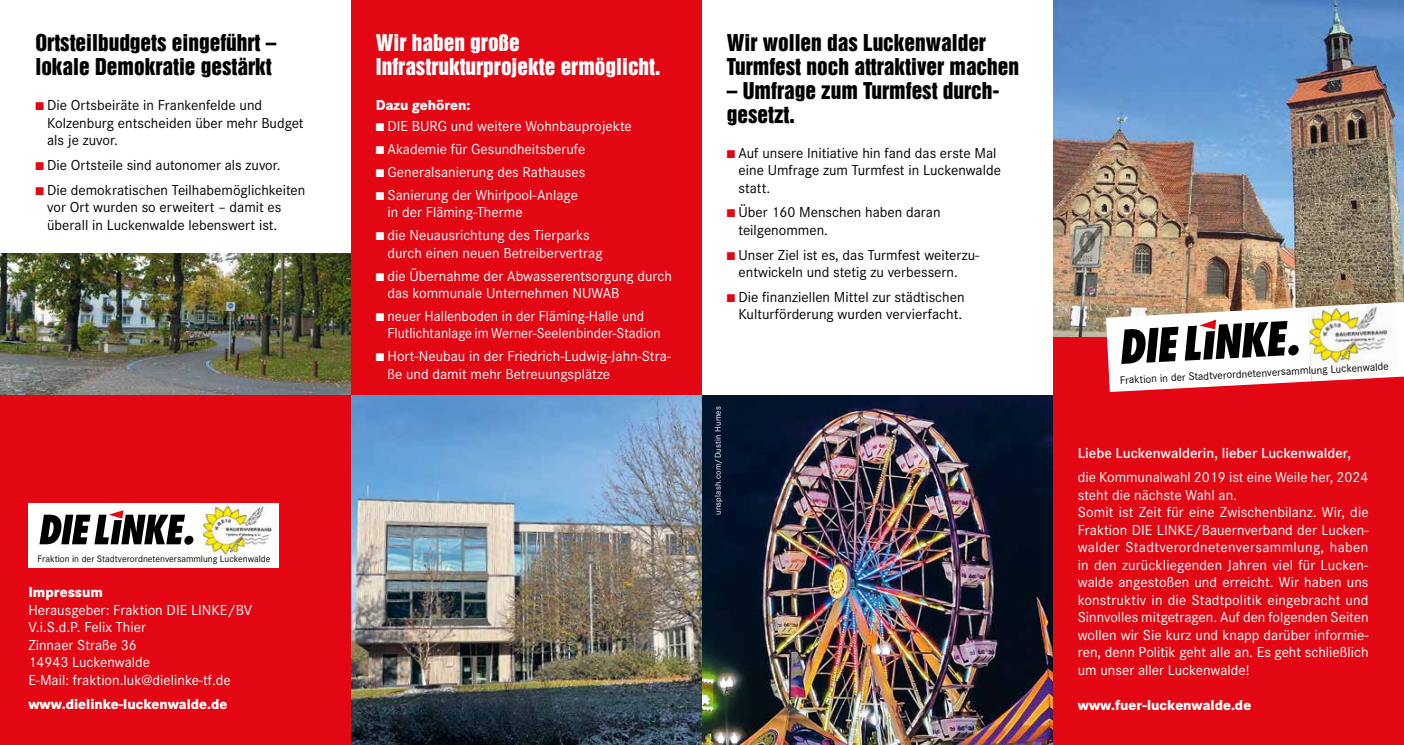
<style>
.page{position:relative;width:1404px;height:745px;background:#fff}
.page>*{position:absolute;margin:0;border:0;box-sizing:border-box;transform-origin:0 0}
.t1{font:21.25px/23.8px "Helvetica Inserat LT";color:#000}
.t2{font:21.25px/23.8px "Helvetica Inserat LT";color:#fff}
.t3{font:15px/17.5px "Corporate S";color:#fff}
.t4{font:15px/17.5px "Corporate S";color:#000}
.t5{font:800 15px "Corporate S";color:#fff;scale:.93 1}
.t6{font:600 15px "Corporate S";color:#fff}
.t7{font:11.25px "Corporate S";color:#000}
.t8{font:9.75px "Corporate S";color:#000}
.t9{font:8.75px "Corporate S";letter-spacing:.025em;color:#fff}
.s1{color:#e30613}
</style>
<div class="page">
<img style="left:702px;top:395px;width:350px;height:349px">
<img style="left:0;top:253px;width:351px;height:142px">
<div style="left:0;top:395px;width:351px;height:349px;background:#e30613"></div>
<img style="left:1053px;top:0;width:350px;height:337px">
<div style="left:351px;top:0;width:351px;height:744px;background:#e30613"></div>
<div style="left:1052px;top:337px;width:351px;height:407px;background:#e30613"></div>
<img style="left:351px;top:395px;width:351px;height:349px">
<img style="left:1105px;top:302px;width:298px;height:90px">
<div style="left:203px;top:503px;width:75px;height:64px;background:#fff"></div>
<img style="left:203px;top:503px;width:69px;height:55px">
<div style="left:28px;top:503px;width:175px;height:64px;background:#fff"></div>
<svg style="left:39px;top:510px;width:155px;height:34px"></svg>
<h1 class="t1" style="left:35px;top:32px;width:242px">Ortsteilbudgets eingeführt – lokale Demokratie gestärkt</h1>
<p class="t4" style="left:47px;top:97px;width:258px;text-indent:-12px"><span class="s1">■</span> Die Ortsbeiräte in Frankenfelde und<br>Kolzenburg entscheiden über mehr Budget als je zuvor.</p>
<p class="t4" style="left:35px;top:156px;width:247px"><span class="s1">■</span> Die Ortsteile sind autonomer als zuvor.</p>
<p class="t4" style="left:47px;top:181px;width:260px;text-indent:-12px"><span class="s1">■</span> Die demokratischen Teilhabemöglichkeiten vor Ort wurden so erweitert – damit es überall in Luckenwalde lebenswert ist.</p>
<p class="t8" style="left:38px;top:552px;width:234px">Fraktion in der Stadtverordnetenversammlung Luckenwalde</p>
<p class="t5" style="left:28px;top:582px;width:82px">Impressum</p>
<p class="t3" style="left:28px;top:600px;width:225px">Herausgeber: Fraktion DIE LINKE/BV<br>V.i.S.d.P. Felix Thier<br>Zinnaer Straße 36<br>14943 Luckenwalde<br>E-Mail: fraktion.luk@dielinke-tf.de</p>
<p class="t5" style="left:28px;top:695px;width:216px">www.dielinke-luckenwalde.de</p>
<h1 class="t2" style="left:376px;top:32px;width:286px">Wir haben große<br>Infrastrukturprojekte ermöglicht.</h1>
<p class="t5" style="left:376px;top:96px;width:103px">Dazu gehören:</p>
<p class="t3" style="left:376px;top:118px;width:257px">■ DIE BURG und weitere Wohnbauprojekte</p>
<p class="t3" style="left:376px;top:140px;width:211px">■ Akademie für Gesundheitsberufe</p>
<p class="t3" style="left:376px;top:163px;width:211px">■ Generalsanierung des Rathauses</p>
<p class="t3" style="left:387px;top:186px;width:192px;text-indent:-12px">■ Sanierung der Whirlpool-Anlage in der Fläming-Therme</p>
<p class="t3" style="left:387px;top:226px;width:216px;text-indent:-12px">■ die Neuausrichtung des Tierparks durch einen neuen Betreibervertrag</p>
<p class="t3" style="left:387px;top:267px;width:286px;text-indent:-12px">■ die Übernahme der Abwasserentsorgung durch das kommunale Unternehmen NUWAB</p>
<p class="t3" style="left:387px;top:307px;width:275px;text-indent:-12px">■ neuer Hallenboden in der Fläming-Halle und<br>Flutlichtanlage im Werner-Seelenbinder-Stadion</p>
<p class="t3" style="left:387px;top:347px;width:285px;text-indent:-12px">■ Hort-Neubau in der Friedrich-Ludwig-Jahn-Stra&shy;ße und damit mehr Betreuungsplätze</p>
<h1 class="t1" style="left:726px;top:32px;width:294px">Wir wollen das Luckenwalder<br>Turmfest noch attraktiver machen</h1>
<h1 class="t1" style="left:726px;top:79px;width:274px">– Umfrage zum Turmfest durch&shy;gesetzt.</h1>
<p class="t4" style="left:738px;top:144px;width:264px;text-indent:-12px"><span class="s1">■</span> Auf unsere Initiative hin fand das erste Mal eine Umfrage zum Turmfest in Luckenwalde statt.</p>
<p class="t4" style="left:738px;top:204px;width:204px;text-indent:-12px"><span class="s1">■</span> Über 160 Menschen haben daran teilgenommen.</p>
<p class="t4" style="left:738px;top:246px;width:242px;text-indent:-12px"><span class="s1">■</span> Unser Ziel ist es, das Turmfest weiterzu&shy;entwickeln und stetig zu verbessern.</p>
<p class="t4" style="left:726px;top:288px;width:239px;text-align:right"><span class="s1">■</span> Die finanziellen Mittel zur städtischen<br>Kulturförderung wurden vervierfacht.</p>
<p class="t9" style="left:713px;top:514px;width:110px;rotate:-90deg">unsplash.com/Dustin Humes</p>
<p class="t7" style="left:1119px;top:373px;width:271px;rotate:-3deg">Fraktion in der Stadtverordnetenversammlung Luckenwalde</p>
<p class="t6" style="left:1077px;top:444px;width:275px">Liebe Luckenwalderin, lieber Luckenwalder,</p>
<p class="t3" style="left:1077px;top:468px;width:292px">die Kommunalwahl 2019 ist eine Weile her, 2024 steht die nächste Wahl an.<br>Somit ist Zeit für eine Zwischenbilanz. Wir, die Fraktion DIE LINKE/Bauernverband der Lucken&shy;walder Stadtverordnetenversammlung, haben in den zurückliegenden Jahren viel für Lucken&shy;walde angestoßen und erreicht. Wir haben uns konstruktiv in die Stadtpolitik eingebracht und Sinnvolles mitgetragen. Auf den folgenden Seiten wollen wir Sie kurz und knapp darüber informie&shy;ren, denn Politik geht alle an. Es geht schließlich um unser aller Luckenwalde!</p>
<p class="t5" style="left:1077px;top:695px;width:188px">www.fuer-luckenwalde.de</p>
</div>
